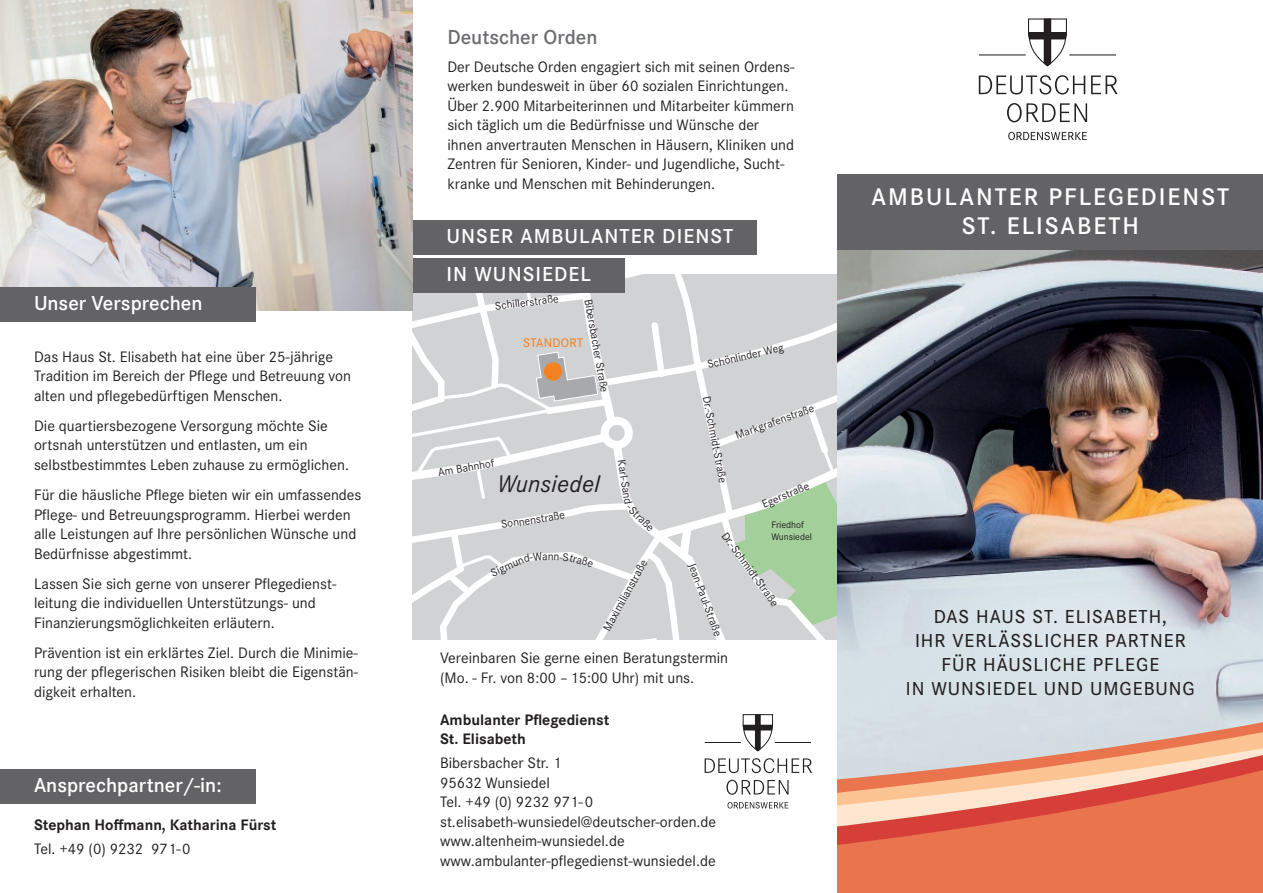
<style>
.page{position:relative;width:1263px;height:893px;background:#fff}
.page>*{position:absolute;margin:0;border:0;box-sizing:border-box;transform-origin:0 0}
.t1{font:600 25.05px/29.4px "Corporate S";letter-spacing:.08em;color:#fff;text-align:center}
.t2{font:italic 24.9px "Corporate S";letter-spacing:.01em;color:#231f20}
.t3{font:600 21px "Corporate S";letter-spacing:.01em;color:#fff}
.t4{font:600 21px/38.1px "Corporate S";letter-spacing:.05em;color:#fff}
.t5{font:600 21px "Corporate S";color:#6c6d70}
.t6{font:500 19.5px/24px "Corporate S";letter-spacing:.05em;color:#231f20;text-align:center}
.t7{font:15.75px/19.5px "Corporate S";color:#231f20}
.t8{font:700 15.75px/19.5px "Corporate S";color:#231f20}
.t9{font:500 13.05px "Corporate S";letter-spacing:.02em;color:#f58220}
.t10{font:11.55px "Corporate S Pro";color:#231f20}
.t11{font:9.9px/11.9px "Corporate S Pro";color:#231f20}
</style>
<div class="page">
<img style="left:838px;top:250px;width:425px;height:445px">
<div style="left:0;top:770px;width:255px;height:34px;background:#636366"></div>
<svg style="left:742px;top:714px;width:31px;height:38px"></svg>
<hr style="left:705px;top:742px;width:36px;height:1px;background:#231f20">
<hr style="left:775px;top:742px;width:36px;height:1px;background:#231f20">
<svg style="left:726px;top:780px;width:62px;height:15px"></svg>
<svg style="left:705px;top:758px;width:107px;height:15px"></svg>
<svg style="left:727px;top:802px;width:61px;height:6px"></svg>
<div style="left:412px;top:220px;width:345px;height:34px;background:#636366"></div>
<div style="left:412px;top:258px;width:213px;height:34px;background:#636366"></div>
<div style="left:838px;top:174px;width:425px;height:76px;background:#636366"></div>
<img style="left:0;top:0;width:412px;height:310px">
<div style="left:0;top:287px;width:255px;height:34px;background:#636366"></div>
<svg style="left:1028px;top:18px;width:39px;height:49px"></svg>
<hr style="left:979px;top:54px;width:47px;height:1px;background:#231f20">
<hr style="left:1069px;top:54px;width:47px;height:1px;background:#231f20">
<svg style="left:1007px;top:103px;width:80px;height:19px"></svg>
<svg style="left:979px;top:75px;width:139px;height:19px"></svg>
<svg style="left:1008px;top:132px;width:79px;height:8px"></svg>
<svg style="left:838px;top:695px;width:425px;height:198px;background:#e39c86"></svg>
<svg style="left:412px;top:274px;width:426px;height:366px"></svg>
<h3 class="t3" style="left:34px;top:288px;width:170px">Unser Versprechen</h3>
<p class="t7" style="left:34px;top:346px;width:319px">Das Haus St. Elisabeth hat eine über 25-jährige<br>Tradition im Bereich der Pflege und Betreuung von alten und pflegebedürftigen Menschen.</p>
<p class="t7" style="left:34px;top:415px;width:316px">Die quartiersbezogene Versorgung möchte Sie ortsnah unterstützen und entlasten, um ein selbstbestimmtes Leben zuhause zu ermöglichen.</p>
<p class="t7" style="left:34px;top:484px;width:329px">Für die häusliche Pflege bieten wir ein umfassendes Pflege- und Betreuungsprogramm. Hierbei werden alle Leistungen auf Ihre persönlichen Wünsche und Bedürfnisse abgestimmt.</p>
<p class="t7" style="left:34px;top:573px;width:304px">Lassen Sie sich gerne von unserer Pflegedienst&shy;leitung die individuellen Unterstützungs- und<br>Finanzierungsmöglichkeiten erläutern.</p>
<p class="t7" style="left:34px;top:642px;width:326px;text-align:justify">Prävention ist ein erklärtes Ziel. Durch die Minimie&shy;rung der pflegerischen Risiken bleibt die Eigenstän&shy;digkeit erhalten.</p>
<h3 class="t3" style="left:34px;top:771px;width:189px">Ansprechpartner/-in:</h3>
<p class="t8" style="left:34px;top:814px;width:244px">Stephan Hoffmann, Katharina Fürst</p>
<p class="t7" style="left:34px;top:838px;width:158px">Tel. +49 (0) 9232 971-0</p>
<h3 class="t5" style="left:447px;top:23px;width:152px">Deutscher Orden</h3>
<p class="t7" style="left:447px;top:56px;width:348px">Der Deutsche Orden engagiert sich mit seinen Ordens&shy;werken bundesweit in über 60 sozialen Einrichtungen.<br>Über 2.900 Mitarbeiterinnen und Mitarbeiter kümmern sich täglich um die Bedürfnisse und Wünsche der ihnen anvertrauten Menschen in Häusern, Kliniken und Zentren für Senioren, Kinder- und Jugendliche, Sucht&shy;kranke und Menschen mit Behinderungen.</p>
<h3 class="t4" style="left:446px;top:216px;width:288px">UNSER AMBULANTER DIENST<br>IN WUNSIEDEL</h3>
<p class="t10" style="left:494px;top:298px;width:65px;rotate:-7deg">Schillerstraße</p>
<p class="t9" style="left:523px;top:334px;width:62px">STANDORT</p>
<p class="t10" style="left:597px;top:298px;width:96px;rotate:80deg">Bibersbacher Straße</p>
<p class="t10" style="left:437px;top:464px;width:58px;rotate:-9deg">Am Bahnhof</p>
<h2 class="t2" style="left:497px;top:468px;width:104px">Wunsiedel</h2>
<p class="t10" style="left:500px;top:516px;width:66px;rotate:-9deg">Sonnenstraße</p>
<p class="t10" style="left:630px;top:459px;width:40px;rotate:81deg">Karl-San</p>
<p class="t10" style="left:634px;top:500px;width:36px;rotate:45deg">-Straße</p>
<p class="t10" style="left:488px;top:565px;width:36px;rotate:-23deg">Sigmun</p>
<p class="t10" style="left:543px;top:548px;width:28px;rotate:2deg">ann-S</p>
<p class="t10" style="left:572px;top:549px;width:26px;rotate:16deg">traße</p>
<p class="t10" style="left:599px;top:626px;width:81px;rotate:-61deg">Maximilianstraße</p>
<p class="t10" style="left:706px;top:356px;width:79px;rotate:-13deg">Schönlinder Weg</p>
<p class="t10" style="left:715px;top:394px;width:90px;rotate:79deg">Dr.-Schmidt-Straße</p>
<p class="t10" style="left:733px;top:428px;width:84px;rotate:-20deg">Markgrafenstraße</p>
<p class="t10" style="left:759px;top:497px;width:52px;rotate:-23deg">Egerstraße</p>
<p class="t10" style="left:731px;top:528px;width:90px;rotate:54deg">Dr.-Schmidt-Straße</p>
<p class="t11" style="left:771px;top:518px;width:42px">Friedhof<br>Wunsiedel</p>
<p class="t10" style="left:700px;top:561px;width:78px;rotate:70deg">Jean-Paul-Straße</p>
<p class="t7" style="left:440px;top:648px;width:290px">Vereinbaren Sie gerne einen Beratungstermin (Mo. - Fr. von 8:00 – 15:00 Uhr) mit uns.</p>
<p class="t8" style="left:440px;top:709px;width:171px">Ambulanter Pflegedienst<br>St. Elisabeth</p>
<p class="t7" style="left:440px;top:752px;width:278px">Bibersbacher Str. 1<br>95632 Wunsiedel<br>Tel. +49 (0) 9232 971-0 st.elisabeth-wunsiedel@deutscher-orden.de www.altenheim-wunsiedel.de www.ambulanter-pflegedienst-wunsiedel.de</p>
<h1 class="t1" style="left:871px;top:181px;width:359px">AMBULANTER PFLEGEDIENST<br>ST. ELISABETH</h1>
<p class="t6" style="left:906px;top:604px;width:290px">DAS HAUS ST. ELISABETH,<br>IHR VERLÄSSLICHER PARTNER<br>FÜR HÄUSLICHE PFLEGE<br>IN WUNSIEDEL UND UMGEBUNG</p>
</div>
